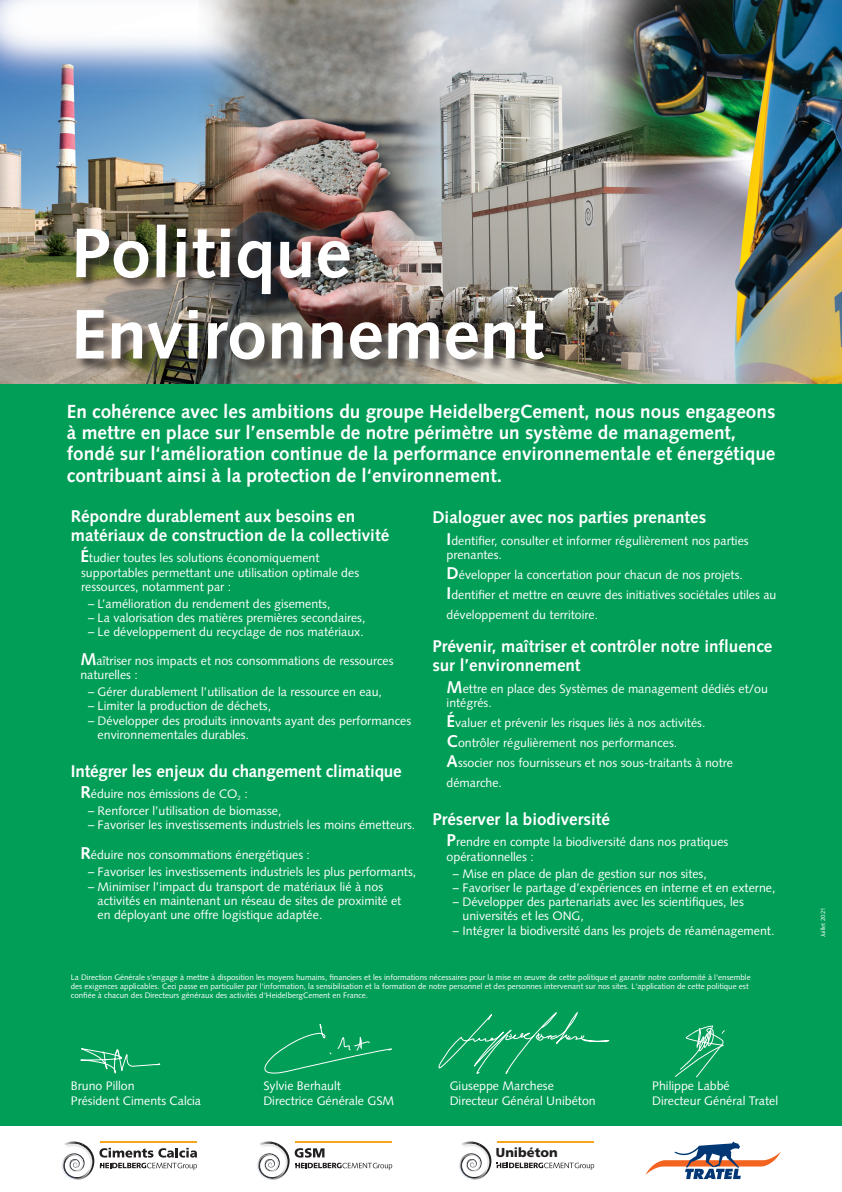
<style>
.page{position:relative;width:842px;height:1192px;background:#fff}
.page>*{position:absolute;margin:0;border:0;box-sizing:border-box;transform-origin:0 0}
.Head_20{font:700 70px "Syntax LT Std";color:#fff}
.t1{font:700 19px/21.4px "Syntax LT Std";color:#fff}
.t2{font:700 17px/19px "Syntax LT Std";color:#fff}
.t3{font:900 12.95px "Frutiger";color:#231f20}
.t4{font:12.35px/14.2px "Syntax LT Std";color:#fff}
.t5{font:8px/9px "Syntax LT Std";color:#fff}
.t6{font:6px "Syntax LT Std";color:#fff}
.s1{font-weight:700;font-size:17.1px}
</style>
<div class="page">
<div style="left:0;top:383px;width:842px;height:743px;background:#009e57"></div>
<img style="left:0;top:0;width:842px;height:383px">
<div style="left:76px;top:224px;width:482px;height:150px;background:#231f20;opacity:.8"></div>
<svg style="left:80px;top:1048px;width:81px;height:26px"></svg>
<svg style="left:264px;top:1024px;width:128px;height:50px"></svg>
<svg style="left:438px;top:1013px;width:172px;height:61px"></svg>
<svg style="left:675px;top:1026px;width:50px;height:51px"></svg>
<svg style="left:62px;top:1142px;width:135px;height:38px"></svg>
<svg style="left:257px;top:1142px;width:135px;height:38px"></svg>
<svg style="left:459px;top:1142px;width:32px;height:38px"></svg>
<hr style="left:497px;top:1142px;width:97px;height:1px;background:#f9a51b">
<svg style="left:497px;top:1163px;width:97px;height:7px"></svg>
<svg style="left:645px;top:1142px;width:136px;height:37px"></svg>
<p class="Head_20" style="left:71px;top:213px;width:282px">Politique</p>
<p class="Head_20" style="left:71px;top:294px;width:474px">Environnement</p>
<p class="t1" style="left:67px;top:400px;width:710px">En cohérence avec les ambitions du groupe HeidelbergCement, nous nous engageons à mettre en place sur l’ensemble de notre périmètre un système de management, fondé sur l‘amélioration continue de la performance environnementale et énergétique contribuant ainsi à la protection de l‘environnement.</p>
<p class="t2" style="left:71px;top:507px;width:320px">Répondre durablement aux besoins en matériaux de construction de la collectivité</p>
<p class="t4" style="left:80px;top:551px;width:241px"><span class="s1">É</span>tudier toutes les solutions économiquement</p>
<p class="t4" style="left:81px;top:565px;width:279px">supportables permettant une utilisation optimale des</p>
<p class="t4" style="left:81px;top:579px;width:152px">ressources, notamment par :</p>
<p class="t4" style="left:88px;top:596px;width:244px">– L’amélioration du rendement des gisements,</p>
<p class="t4" style="left:88px;top:611px;width:279px">– La valorisation des matières premières secondaires,</p>
<p class="t4" style="left:88px;top:625px;width:277px">– Le développement du recyclage de nos matériaux.</p>
<p class="t4" style="left:80px;top:653px;width:315px"><span class="s1">M</span>aîtriser nos impacts et nos consommations de ressources naturelles :</p>
<p class="t4" style="left:88px;top:685px;width:296px">– Gérer durablement l’utilisation de la ressource en eau,</p>
<p class="t4" style="left:88px;top:699px;width:185px">– Limiter la production de déchets,</p>
<p class="t4" style="left:98px;top:713px;width:315px;text-indent:-10px">– Développer des produits innovants ayant des performances environnementales durables.</p>
<p class="t2" style="left:71px;top:762px;width:332px">Intégrer les enjeux du changement climatique</p>
<p class="t4" style="left:80px;top:787px;width:169px"><span class="s1">R</span>éduire nos émissions de CO<sub>2</sub> :</p>
<p class="t4" style="left:88px;top:804px;width:195px">– Renforcer l’utilisation de biomasse,</p>
<p class="t4" style="left:88px;top:818px;width:329px">– Favoriser les investissements industriels les moins émetteurs.</p>
<p class="t4" style="left:80px;top:848px;width:231px"><span class="s1">R</span>éduire nos consommations énergétiques :</p>
<p class="t4" style="left:88px;top:865px;width:330px">– Favoriser les investissements industriels les plus performants,</p>
<p class="t4" style="left:98px;top:879px;width:305px;text-indent:-10px">– Minimiser l’impact du transport de matériaux lié à nos activités en maintenant un réseau de sites de proximité et en déployant une offre logistique adaptée.</p>
<p class="t2" style="left:432px;top:508px;width:275px">Dialoguer avec nos parties prenantes</p>
<p class="t4" style="left:447px;top:533px;width:304px"><span class="s1">I</span>dentifier, consulter et informer régulièrement nos parties prenantes.</p>
<p class="t4" style="left:447px;top:568px;width:298px"><span class="s1">D</span>évelopper la concertation pour chacun de nos projets.</p>
<p class="t4" style="left:447px;top:585px;width:331px;line-height:20px"><span class="s1">I</span>dentifier et mettre en œuvre des initiatives sociétales utiles au développement du territoire.</p>
<p class="t2" style="left:432px;top:637px;width:342px">Prévenir, maîtriser et contrôler notre influence sur l’environnement</p>
<p class="t4" style="left:447px;top:681px;width:323px"><span class="s1">M</span>ettre en place des Systèmes de management dédiés et/ou intégrés.</p>
<p class="t4" style="left:447px;top:716px;width:260px"><span class="s1">É</span>valuer et prévenir les risques liés à nos activités.</p>
<p class="t4" style="left:447px;top:736px;width:232px"><span class="s1">C</span>ontrôler régulièrement nos performances.</p>
<p class="t4" style="left:447px;top:753px;width:288px;line-height:20px"><span class="s1">A</span>ssocier nos fournisseurs et nos sous-traitants à notre démarche.</p>
<p class="t2" style="left:432px;top:810px;width:179px">Préserver la biodiversité</p>
<p class="t4" style="left:447px;top:835px;width:283px"><span class="s1">P</span>rendre en compte la biodiversité dans nos pratiques opérationnelles :</p>
<p class="t4" style="left:453px;top:866px;width:255px">– Mise en place de plan de gestion sur nos sites,</p>
<p class="t4" style="left:453px;top:880px;width:324px">– Favoriser le partage d’expériences en interne et en externe,</p>
<p class="t4" style="left:462px;top:895px;width:283px;text-indent:-10px">– Développer des partenariats avec les scientifiques, les universités et les ONG,</p>
<p class="t4" style="left:453px;top:923px;width:323px">– Intégrer la biodiversité dans les projets de réaménagement.</p>
<p class="t5" style="left:71px;top:973px;width:681px">La Direction Générale s‘engage à mettre à disposition les moyens humains, financiers et les informations nécessaires pour la mise en œuvre de cette politique et garantir notre conformité à l‘ensemble des exigences applicables. Ceci passe en particulier par l‘information, la sensibilisation et la formation de notre personnel et des personnes intervenant sur nos sites. L‘application de cette politique est confiée à chacun des Directeurs généraux des activités d‘HeidelbergCement en France.</p>
<p class="t4" style="left:71px;top:1079px;width:65px">Bruno Pillon</p>
<p class="t4" style="left:71px;top:1093px;width:132px">Président Ciments Calcia</p>
<p class="t4" style="left:263px;top:1079px;width:79px">Sylvie Berhault</p>
<p class="t4" style="left:263px;top:1093px;width:132px">Directrice Générale GSM</p>
<p class="t4" style="left:450px;top:1079px;width:106px">Giuseppe Marchese</p>
<p class="t4" style="left:450px;top:1093px;width:148px">Directeur Général Unibéton</p>
<p class="t3" style="left:496px;top:1145px;width:63px">Unibéton</p>
<p class="t4" style="left:652px;top:1079px;width:79px">Philippe Labbé</p>
<p class="t4" style="left:652px;top:1093px;width:127px">Directeur Général Tratel</p>
<p class="t6" style="left:820px;top:937px;width:31px;rotate:-90deg">Juillet 2021</p>
</div>
